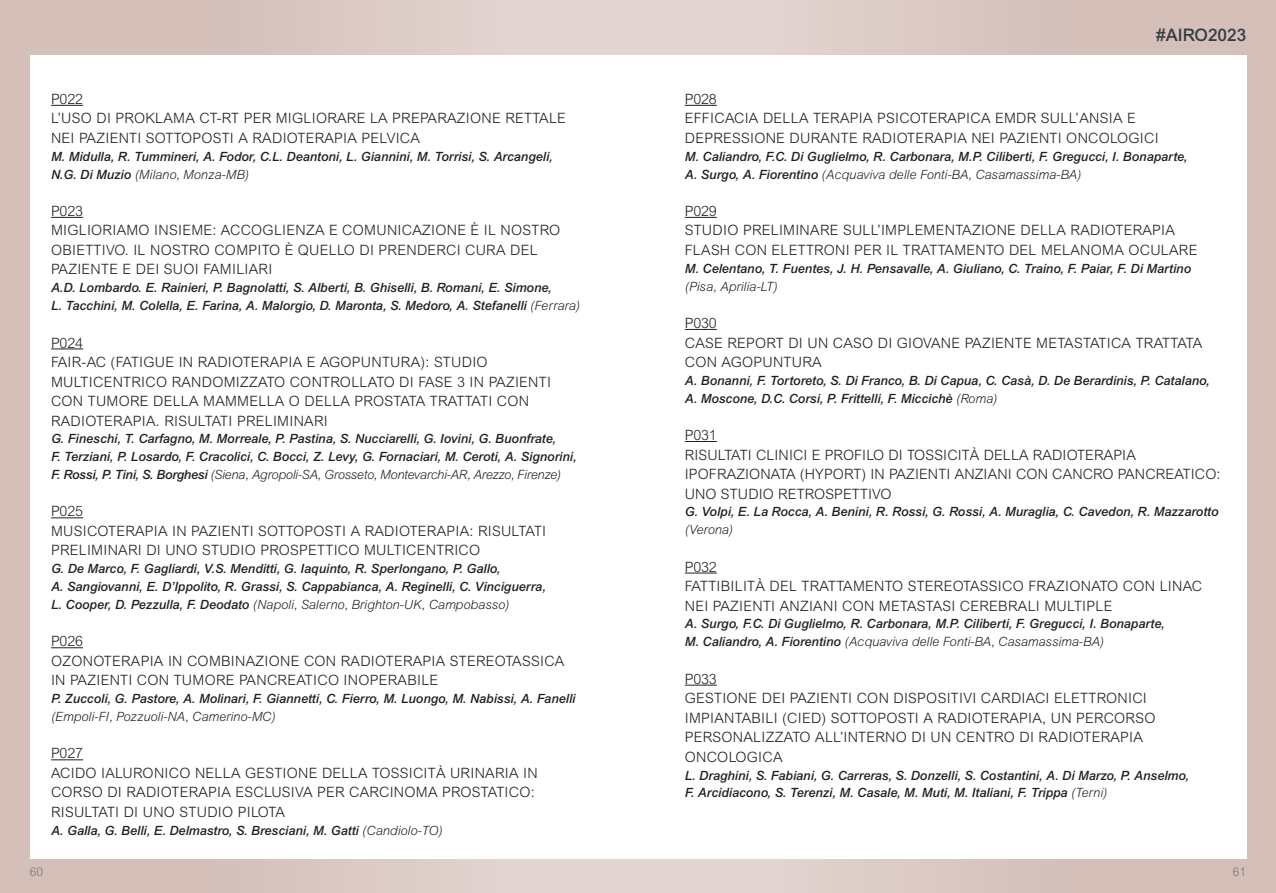
<style>
.page{position:relative;width:1276px;height:893px;background:#fff}
.page>*{position:absolute;margin:0;border:0;box-sizing:border-box;transform-origin:0 0}
.t1{font:500 17.25px "Arial MT Std";color:#343d41}
.t2{font:300 14.25px/19.5px "Arial MT Std";letter-spacing:.02em;color:#231f20}
.t3{font:300 14.25px "Arial MT Std";letter-spacing:-.01em;color:#231f20}
.t4{font:italic 500 12.75px/17.9px "Arial MT Std";color:#231f20}
.t5{font:italic 300 12.75px "Arial MT Std";color:#231f20}
.t6{font:300 12px "Arial MT Std";color:#7e717a}
.s1{font-weight:300}
</style>
<div class="page">
<div style="left:0;top:0;width:638px;height:893px;background:linear-gradient(to right,#d1bab3,#e4d7d3)"></div>
<div style="left:638px;top:0;width:638px;height:893px;background:linear-gradient(to right,#e3d6d3,#d1bbb4)"></div>
<div style="left:30px;top:55px;width:1216px;height:804px;background:#fff"></div>
<hr style="left:51px;top:105px;width:32px;height:1px;background:#231f20">
<hr style="left:51px;top:217px;width:32px;height:1px;background:#231f20">
<hr style="left:51px;top:349px;width:32px;height:1px;background:#231f20">
<hr style="left:51px;top:517px;width:32px;height:1px;background:#231f20">
<hr style="left:51px;top:647px;width:32px;height:1px;background:#231f20">
<hr style="left:51px;top:759px;width:32px;height:1px;background:#231f20">
<hr style="left:685px;top:105px;width:32px;height:1px;background:#231f20">
<hr style="left:685px;top:217px;width:32px;height:1px;background:#231f20">
<hr style="left:685px;top:329px;width:32px;height:1px;background:#231f20">
<hr style="left:685px;top:441px;width:32px;height:1px;background:#231f20">
<hr style="left:685px;top:573px;width:32px;height:1px;background:#231f20">
<hr style="left:685px;top:685px;width:32px;height:1px;background:#231f20">
<p class="t3" style="left:51px;top:91px;width:34px">P022</p>
<p class="t2" style="left:51px;top:109px;width:516px">L’USO DI PROKLAMA CT-RT PER MIGLIORARE LA PREPARAZIONE RETTALE<br>NEI PAZIENTI SOTTOPOSTI A RADIOTERAPIA PELVICA</p>
<p class="t4" style="left:51px;top:147px;width:503px">M. Midulla, R. Tummineri, A. Fodor, C.L. Deantoni, L. Giannini, M. Torrisi, S. Arcangeli,<br>N.G. Di Muzio <span class="s1">(Milano, Monza-MB)</span></p>
<p class="t3" style="left:51px;top:203px;width:34px">P023</p>
<p class="t2" style="left:51px;top:221px;width:511px">MIGLIORIAMO INSIEME: ACCOGLIENZA E COMUNICAZIONE È IL NOSTRO<br>OBIETTIVO. IL NOSTRO COMPITO È QUELLO DI PRENDERCI CURA DEL<br>PAZIENTE E DEI SUOI FAMILIARI</p>
<p class="t4" style="left:51px;top:279px;width:531px">A.D. Lombardo. E. Rainieri, P. Bagnolatti, S. Alberti, B. Ghiselli, B. Romani, E. Simone,<br>L. Tacchini, M. Colella, E. Farina, A. Malorgio, D. Maronta, S. Medoro, A. Stefanelli <span class="s1">(Ferrara)</span></p>
<p class="t3" style="left:51px;top:334px;width:34px">P024</p>
<p class="t2" style="left:51px;top:352px;width:501px">FAIR-AC (FATIGUE IN RADIOTERAPIA E AGOPUNTURA): STUDIO MULTICENTRICO RANDOMIZZATO CONTROLLATO DI FASE 3 IN PAZIENTI CON TUMORE DELLA MAMMELLA O DELLA PROSTATA TRATTATI CON RADIOTERAPIA. RISULTATI PRELIMINARI</p>
<p class="t4" style="left:51px;top:430px;width:527px">G. Fineschi, T. Carfagno, M. Morreale, P. Pastina, S. Nucciarelli, G. Iovini, G. Buonfrate,<br>F. Terziani, P. Losardo, F. Cracolici, C. Bocci, Z. Levy, G. Fornaciari, M. Ceroti, A. Signorini,<br>F. Rossi, P. Tini, S. Borghesi <span class="s1">(Siena, Agropoli-SA, Grosseto, Montevarchi-AR, Arezzo, Firenze)</span></p>
<p class="t3" style="left:51px;top:503px;width:34px">P025</p>
<p class="t2" style="left:51px;top:521px;width:496px">MUSICOTERAPIA IN PAZIENTI SOTTOPOSTI A RADIOTERAPIA: RISULTATI<br>PRELIMINARI DI UNO STUDIO PROSPETTICO MULTICENTRICO</p>
<p class="t4" style="left:51px;top:560px;width:496px">G. De Marco, F. Gagliardi, V.S. Menditti, G. Iaquinto, R. Sperlongano, P. Gallo,<br>A. Sangiovanni, E. D’Ippolito, R. Grassi, S. Cappabianca, A. Reginelli, C. Vinciguerra,<br>L. Cooper, D. Pezzulla, F. Deodato <span class="s1">(Napoli, Salerno, Brighton-UK, Campobasso)</span></p>
<p class="t3" style="left:51px;top:633px;width:34px">P026</p>
<p class="t2" style="left:51px;top:651px;width:515px">OZONOTERAPIA IN COMBINAZIONE CON RADIOTERAPIA STEREOTASSICA<br>IN PAZIENTI CON TUMORE PANCREATICO INOPERABILE</p>
<p class="t4" style="left:51px;top:690px;width:526px">P. Zuccoli, G. Pastore, A. Molinari, F. Giannetti, C. Fierro, M. Luongo, M. Nabissi, A. Fanelli</p>
<p class="t5" style="left:51px;top:709px;width:226px">(Empoli-FI, Pozzuoli-NA, Camerino-MC)</p>
<p class="t3" style="left:51px;top:745px;width:34px">P027</p>
<p class="t2" style="left:51px;top:763px;width:488px">ACIDO IALURONICO NELLA GESTIONE DELLA TOSSICITÀ URINARIA IN<br>CORSO DI RADIOTERAPIA ESCLUSIVA PER CARCINOMA PROSTATICO:<br>RISULTATI DI UNO STUDIO PILOTA</p>
<p class="t4" style="left:51px;top:821px;width:393px">A. Galla, G. Belli, E. Delmastro, S. Bresciani, M. Gatti <span class="s1">(Candiolo-TO)</span></p>
<h1 class="t1" style="left:1156px;top:25px;width:91px">#AIRO2023</h1>
<p class="t3" style="left:685px;top:91px;width:34px">P028</p>
<p class="t2" style="left:685px;top:109px;width:475px">EFFICACIA DELLA TERAPIA PSICOTERAPICA EMDR SULL’ANSIA E<br>DEPRESSIONE DURANTE RADIOTERAPIA NEI PAZIENTI ONCOLOGICI</p>
<p class="t4" style="left:685px;top:147px;width:504px">M. Caliandro, F.C. Di Guglielmo, R. Carbonara, M.P. Ciliberti, F. Gregucci, I. Bonaparte,<br>A. Surgo, A. Fiorentino <span class="s1">(Acquaviva delle Fonti-BA, Casamassima-BA)</span></p>
<p class="t3" style="left:685px;top:203px;width:34px">P029</p>
<p class="t2" style="left:685px;top:221px;width:514px">STUDIO PRELIMINARE SULL’IMPLEMENTAZIONE DELLA RADIOTERAPIA<br>FLASH CON ELETTRONI PER IL TRATTAMENTO DEL MELANOMA OCULARE</p>
<p class="t4" style="left:685px;top:259px;width:508px">M. Celentano, T. Fuentes, J. H. Pensavalle, A. Giuliano, C. Traino, F. Paiar, F. Di Martino</p>
<p class="t5" style="left:685px;top:279px;width:94px">(Pisa, Aprilia-LT)</p>
<p class="t3" style="left:685px;top:315px;width:34px">P030</p>
<p class="t2" style="left:685px;top:333px;width:519px">CASE REPORT DI UN CASO DI GIOVANE PAZIENTE METASTATICA TRATTATA<br>CON AGOPUNTURA</p>
<p class="t4" style="left:685px;top:371px;width:526px">A. Bonanni, F. Tortoreto, S. Di Franco, B. Di Capua, C. Casà, D. De Berardinis, P. Catalano,<br>A. Moscone, D.C. Corsi, P. Frittelli, F. Miccichè <span class="s1">(Roma)</span></p>
<p class="t3" style="left:685px;top:427px;width:34px">P031</p>
<p class="t2" style="left:685px;top:445px;width:537px">RISULTATI CLINICI E PROFILO DI TOSSICITÀ DELLA RADIOTERAPIA<br>IPOFRAZIONATA (HYPORT) IN PAZIENTI ANZIANI CON CANCRO PANCREATICO:<br>UNO STUDIO RETROSPETTIVO</p>
<p class="t4" style="left:685px;top:503px;width:535px">G. Volpi, E. La Rocca, A. Benini, R. Rossi, G. Rossi, A. Muraglia, C. Cavedon, R. Mazzarotto</p>
<p class="t5" style="left:685px;top:522px;width:50px">(Verona)</p>
<p class="t3" style="left:685px;top:558px;width:34px">P032</p>
<p class="t2" style="left:685px;top:576px;width:519px">FATTIBILITÀ DEL TRATTAMENTO STEREOTASSICO FRAZIONATO CON LINAC<br>NEI PAZIENTI ANZIANI CON METASTASI CEREBRALI MULTIPLE</p>
<p class="t4" style="left:685px;top:615px;width:481px">A. Surgo, F.C. Di Guglielmo, R. Carbonara, M.P. Ciliberti, F. Gregucci, I. Bonaparte,<br>M. Caliandro, A. Fiorentino <span class="s1">(Acquaviva delle Fonti-BA, Casamassima-BA)</span></p>
<p class="t3" style="left:685px;top:671px;width:34px">P033</p>
<p class="t2" style="left:685px;top:688px;width:472px">GESTIONE DEI PAZIENTI CON DISPOSITIVI CARDIACI ELETTRONICI IMPIANTABILI (CIED) SOTTOPOSTI A RADIOTERAPIA, UN PERCORSO PERSONALIZZATO ALL’INTERNO DI UN CENTRO DI RADIOTERAPIA ONCOLOGICA</p>
<p class="t4" style="left:685px;top:766px;width:506px">L. Draghini, S. Fabiani, G. Carreras, S. Donzelli, S. Costantini, A. Di Marzo, P. Anselmo,<br>F. Arcidiacono, S. Terenzi, M. Casale, M. Muti, M. Italiani, F. Trippa <span class="s1">(Terni)</span></p>
<p class="t6" style="left:30px;top:865px;width:15px">60</p>
<p class="t6" style="left:1232px;top:865px;width:15px">61</p>
</div>
